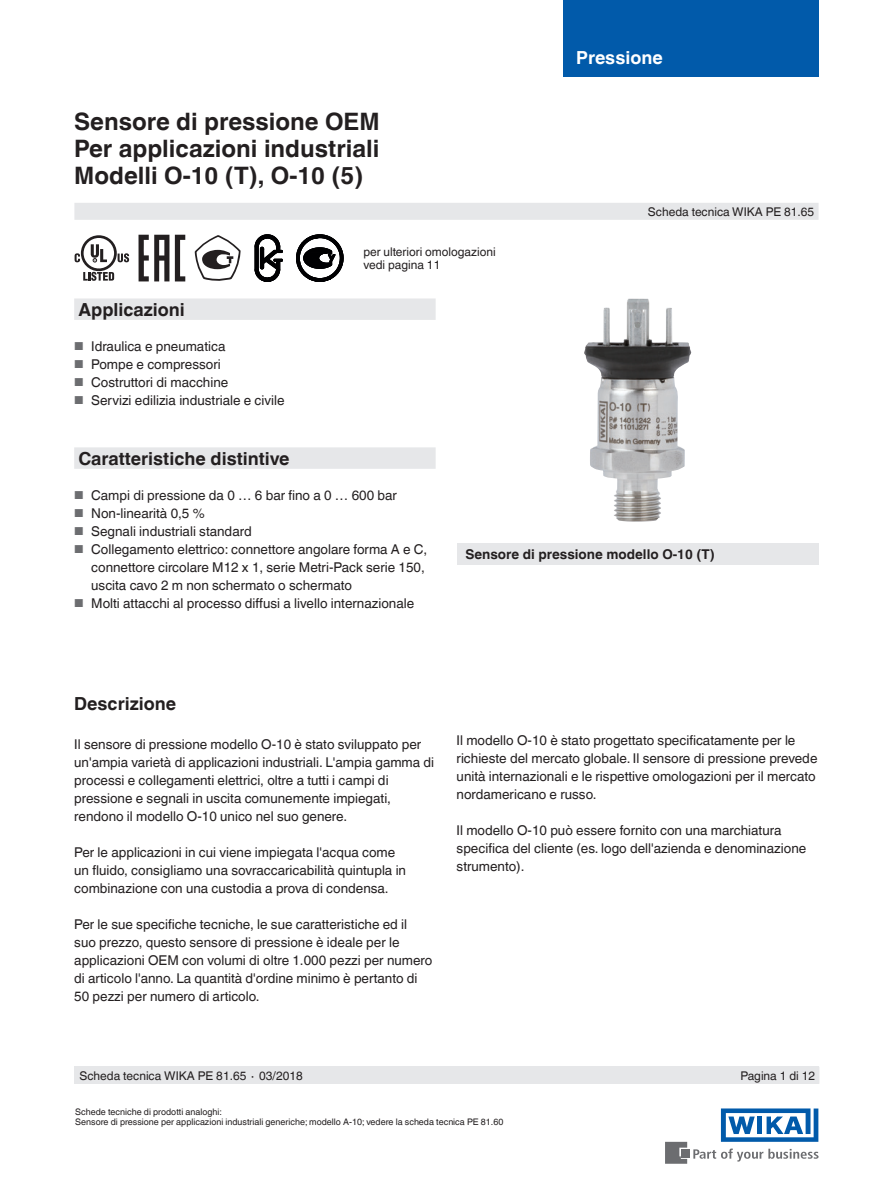
<style>
.page{position:relative;width:893px;height:1188px;background:#fff}
.page>*{position:absolute;margin:0;border:0;box-sizing:border-box;transform-origin:0 0}
.t1{font:700 24px/27px "Helvetica World";color:#231f20;text-align:justify}
.t2{font:700 18px "Helvetica World";color:#231f20}
.t3{font:700 18px "Helvetica World";color:#fff}
.t4{font:13.5px/18px "Helvetica World";color:#231f20}
.t5{font:700 13.5px "Helvetica World";color:#231f20}
.t6{font:12px/13.5px "Helvetica World";color:#231f20}
.t7{font:9px/10.5px "Helvetica World";color:#231f20}
.s1{font-size:11.55px;color:#6c6d70}
</style>
<div class="page">
<svg style="left:693px;top:1149px;width:126px;height:13px"></svg>
<div style="left:682px;top:1150px;width:8px;height:8px;background:#6c6d70"></div>
<svg style="left:665px;top:1142px;width:22px;height:22px"></svg>
<svg style="left:721px;top:1108px;width:97px;height:34px"></svg>
<div style="left:563px;top:0;width:256px;height:76px;background:#015aaa"></div>
<div style="left:74px;top:203px;width:745px;height:17px;background:#e6e7e9"></div>
<div style="left:74px;top:1066px;width:745px;height:18px;background:#e6e7e9"></div>
<svg style="left:74px;top:298px;width:362px;height:171px"></svg>
<div style="left:457px;top:543px;width:361px;height:21px;background:#e6e7e9"></div>
<img style="left:584px;top:298px;width:107px;height:224px">
<svg style="left:175px;top:235px;width:10px;height:46px"></svg>
<svg style="left:139px;top:235px;width:30px;height:46px"></svg>
<svg style="left:195px;top:235px;width:46px;height:46px"></svg>
<svg style="left:255px;top:235px;width:28px;height:46px"></svg>
<svg style="left:296px;top:235px;width:47px;height:46px"></svg>
<svg style="left:83px;top:272px;width:31px;height:9px"></svg>
<svg style="left:118px;top:253px;width:11px;height:9px"></svg>
<div style="left:81px;top:235px;width:36px;height:36px;border:3px solid #231f20;border-radius:50%"></div>
<svg style="left:91px;top:244px;width:16px;height:18px"></svg>
<svg style="left:75px;top:253px;width:5px;height:9px"></svg>
<h1 class="t1" style="left:74px;top:108px;width:307px">Sensore di pressione OEM Per applicazioni industriali Modelli O-10 (T), O-10 (5)</h1>
<h2 class="t2" style="left:78px;top:299px;width:108px">Applicazioni</h2>
<p class="t4" style="left:74px;top:337px;width:153px"><span class="s1">■</span> Idraulica e pneumatica</p>
<p class="t4" style="left:74px;top:355px;width:148px"><span class="s1">■</span> Pompe e compressori</p>
<p class="t4" style="left:74px;top:373px;width:156px"><span class="s1">■</span> Costruttori di macchine</p>
<p class="t4" style="left:74px;top:391px;width:212px"><span class="s1">■</span> Servizi edilizia industriale e civile</p>
<p class="t6" style="left:363px;top:245px;width:134px">per ulteriori omologazioni vedi pagina 11</p>
<h2 class="t3" style="left:576px;top:47px;width:88px">Pressione</h2>
<p class="t6" style="left:648px;top:205px;width:168px">Scheda tecnica WIKA PE 81.65</p>
<h2 class="t2" style="left:78px;top:448px;width:213px">Caratteristiche distintive</h2>
<p class="t4" style="left:74px;top:486px;width:324px"><span class="s1">■</span> Campi di pressione da 0 … 6 bar fino a 0 … 600 bar</p>
<p class="t4" style="left:74px;top:504px;width:132px"><span class="s1">■</span> Non-linearità 0,5 %</p>
<p class="t4" style="left:74px;top:522px;width:179px"><span class="s1">■</span> Segnali industriali standard</p>
<p class="t4" style="left:91px;top:540px;width:337px;text-indent:-17px"><span class="s1">■</span> Collegamento elettrico: connettore angolare forma A e C, connettore circolare M12 x 1, serie Metri-Pack serie 150, uscita cavo 2 m non schermato o schermato</p>
<p class="t4" style="left:74px;top:594px;width:342px"><span class="s1">■</span> Molti attacchi al processo diffusi a livello internazionale</p>
<p class="t5" style="left:465px;top:546px;width:251px">Sensore di pressione modello O-10 (T)</p>
<h2 class="t2" style="left:74px;top:693px;width:103px">Descrizione</h2>
<p class="t4" style="left:74px;top:735px;width:361px">Il sensore di pressione modello O-10 è stato sviluppato per un'ampia varietà di applicazioni industriali. L'ampia gamma di processi e collegamenti elettrici, oltre a tutti i campi di pressione e segnali in uscita comunemente impiegati, rendono il modello O-10 unico nel suo genere.</p>
<p class="t4" style="left:74px;top:843px;width:333px">Per le applicazioni in cui viene impiegata l'acqua come un fluido, consigliamo una sovraccaricabilità quintupla in combinazione con una custodia a prova di condensa.</p>
<p class="t4" style="left:74px;top:915px;width:360px">Per le sue specifiche tecniche, le sue caratteristiche ed il<br>suo prezzo, questo sensore di pressione è ideale per le applicazioni OEM con volumi di oltre 1.000 pezzi per numero di articolo l'anno. La quantità d'ordine minimo è pertanto di 50 pezzi per numero di articolo.</p>
<p class="t4" style="left:457px;top:731px;width:362px">Il modello O-10 è stato progettato specificatamente per le richieste del mercato globale. Il sensore di pressione prevede unità internazionali e le rispettive omologazioni per il mercato nordamericano e russo.</p>
<p class="t4" style="left:457px;top:821px;width:351px">Il modello O-10 può essere fornito con una marchiatura specifica del cliente (es. logo dell'azienda e denominazione strumento).</p>
<p class="t6" style="left:80px;top:1069px;width:225px">Scheda tecnica WIKA PE 81.65 ∙ 03/2018</p>
<p class="t6" style="left:740px;top:1069px;width:76px">Pagina 1 di 12</p>
<p class="t7" style="left:75px;top:1107px;width:430px">Schede tecniche di prodotti analoghi:<br>Sensore di pressione per applicazioni industriali generiche; modello A-10; vedere la scheda tecnica PE 81.60</p>
</div>
